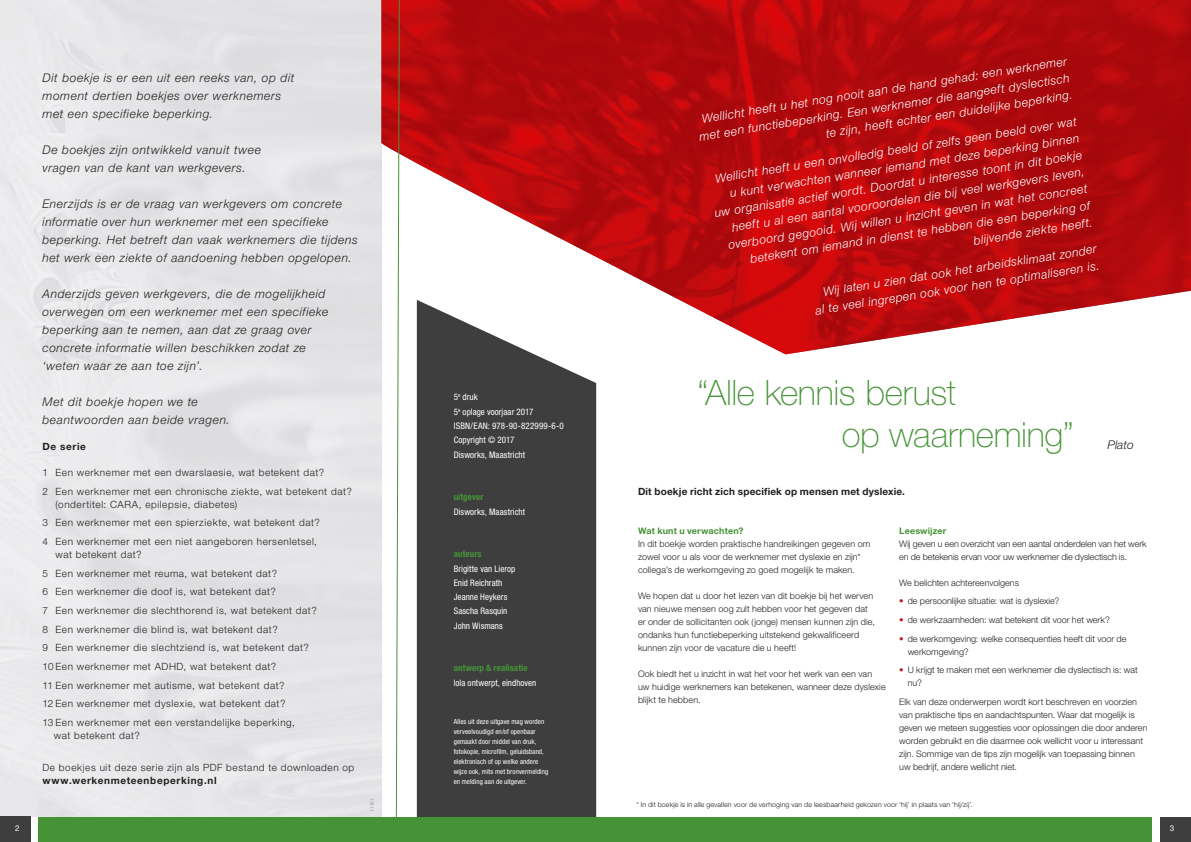
<style>
.page{position:relative;width:1191px;height:842px;background:#fff}
.page>*{position:absolute;margin:0;border:0;box-sizing:border-box;transform-origin:0 0}
.t1{font:100 35px "Helvetica Neue LT Std";letter-spacing:-.01em;color:#459336}
.t2{font:italic 300 12px/17px "Helvetica Neue LT Std";color:#fff;text-align:right}
.t3{font:italic 300 12px/18px "Helvetica Neue LT Std";letter-spacing:.05em;color:#231f20}
.t4{font:300 10px/13px "Helvetica Neue LT Std";letter-spacing:.055em;color:#231f20}
.t5{font:700 10px "Helvetica Neue LT Std";letter-spacing:.015em;color:#231f20}
.t6{font:300 9px/13px "Helvetica Neue LT Std";color:#231f20}
.t7{font:condensed 9px "Helvetica Neue LT Std";letter-spacing:.005em;color:#fff}
.t8{font:700 condensed 9px "Helvetica Neue LT Std";letter-spacing:.01em;color:#459336}
.t9{font:700 9px "Helvetica Neue LT Std";letter-spacing:.015em;color:#459336}
.t10{font:8px "Helvetica Neue LT Std";color:#fff}
.t11{font:condensed 7px/10px "Helvetica Neue LT Std";letter-spacing:.01em;color:#fff}
.t12{font:300 7px "Helvetica Neue LT Std";letter-spacing:.02em;color:#231f20}
.t13{font:condensed 5px "Helvetica Neue LT Std";color:#939598}
.s1{font-weight:700}
.s2{color:#c4121a}
</style>
<div class="page">
<div style="left:0;top:0;width:382px;height:817px;background:#e5e5e7"></div>
<div style="left:417px;top:354px;width:179px;height:463px;background:#3e3e3f"></div>
<img style="left:381px;top:0;width:810px;height:354px">
<svg style="left:395px;top:0;width:5px;height:817px"></svg>
<div style="left:38px;top:817px;width:1113px;height:25px;background:#459336"></div>
<div style="left:0;top:817px;width:31px;height:25px;background:#3e3e3f"></div>
<div style="left:1160px;top:817px;width:31px;height:25px;background:#3e3e3f"></div>
<p class="t3" style="left:43px;top:69px;width:253px">Dit boekje is er een uit een reeks van, op dit moment dertien boekjes over werknemers met een specifieke beperking.</p>
<p class="t3" style="left:43px;top:141px;width:220px">De boekjes zijn ontwikkeld vanuit twee vragen van de kant van werkgevers.</p>
<p class="t3" style="left:43px;top:195px;width:317px">Enerzijds is er de vraag van werkgevers om concrete informatie over hun werknemer met een specifieke beperking. Het betreft dan vaak werknemers die tijdens het werk een ziekte of aandoening hebben opgelopen.</p>
<p class="t3" style="left:43px;top:285px;width:287px">Anderzijds geven werkgevers, die de mogelijkheid overwegen om een werknemer met een specifieke beperking aan te nemen, aan dat ze graag over concrete informatie willen beschikken zodat ze ‘weten waar ze aan toe zijn’.</p>
<p class="t3" style="left:43px;top:393px;width:189px">Met dit boekje hopen we te beantwoorden aan beide vragen.</p>
<p class="t5" style="left:43px;top:440px;width:45px">De serie</p>
<p class="t4" style="left:43px;top:466px;width:283px">1 Een werknemer met een dwarslaesie, wat betekent dat?</p>
<p class="t4" style="left:56px;top:484px;width:298px;text-indent:-13px">2 Een werknemer met een chronische ziekte, wat betekent dat? (ondertitel: CARA, epilepsie, diabetes)</p>
<p class="t4" style="left:43px;top:516px;width:279px">3 Een werknemer met een spierziekte, wat betekent dat?</p>
<p class="t4" style="left:56px;top:535px;width:263px;text-indent:-13px">4 Een werknemer met een niet aangeboren hersenletsel, wat betekent dat?</p>
<p class="t4" style="left:43px;top:566px;width:236px">5 Een werknemer met reuma, wat betekent dat?</p>
<p class="t4" style="left:43px;top:585px;width:235px">6 Een werknemer die doof is, wat betekent dat?</p>
<p class="t4" style="left:43px;top:604px;width:276px">7 Een werknemer die slechthorend is, wat betekent dat?</p>
<p class="t4" style="left:43px;top:622px;width:237px">8 Een werknemer die blind is, wat betekent dat?</p>
<p class="t4" style="left:43px;top:641px;width:268px">9 Een werknemer die slechtziend is, wat betekent dat?</p>
<p class="t4" style="left:43px;top:660px;width:235px">10 Een werknemer met ADHD, wat betekent dat?</p>
<p class="t4" style="left:43px;top:678px;width:243px">11 Een werknemer met autisme, wat betekent dat?</p>
<p class="t4" style="left:43px;top:697px;width:244px">12 Een werknemer met dyslexie, wat betekent dat?</p>
<p class="t4" style="left:54px;top:716px;width:243px;text-indent:-11px">13 Een werknemer met een verstandelijke beperking, wat betekent dat?</p>
<p class="t4" style="left:43px;top:760px;width:313px">De boekjes uit deze serie zijn als PDF bestand te downloaden op <span class="s1">www.werkenmeteenbeperking.nl</span></p>
<p class="t13" style="left:375px;top:798px;width:14px;rotate:90deg">1701.1</p>
<p class="t7" style="left:454px;top:392px;width:26px">5<sup>e</sup> druk</p>
<p class="t7" style="left:454px;top:406px;width:81px">5<sup>e</sup> oplage voorjaar 2017</p>
<p class="t7" style="left:454px;top:421px;width:112px">ISBN/EAN: 978-90-822999-6-0</p>
<p class="t7" style="left:454px;top:435px;width:62px">Copyright © 2017</p>
<p class="t7" style="left:454px;top:449px;width:73px">Disworks, Maastricht</p>
<p class="t8" style="left:454px;top:492px;width:31px">uitgever</p>
<p class="t7" style="left:454px;top:506px;width:73px">Disworks, Maastricht</p>
<p class="t8" style="left:454px;top:549px;width:29px">auteurs</p>
<p class="t7" style="left:454px;top:563px;width:63px">Brigitte van Lierop</p>
<p class="t7" style="left:454px;top:577px;width:50px">Enid Reichrath</p>
<p class="t7" style="left:454px;top:592px;width:55px">Jeanne Heykers</p>
<p class="t7" style="left:454px;top:606px;width:55px">Sascha Rasquin</p>
<p class="t7" style="left:454px;top:620px;width:51px">John Wismans</p>
<p class="t8" style="left:454px;top:663px;width:75px">ontwerp &amp; realisatie</p>
<p class="t7" style="left:454px;top:677px;width:84px">lola ontwerpt, eindhoven</p>
<p class="t11" style="left:454px;top:716px;width:96px">Alles uit deze uitgave mag worden verveelvoudigd en/of openbaar gemaakt door middel van druk, fotokopie, microfilm, geluidsband, elektronisch of op welke andere wijze ook, mits met bronvermelding en melding aan de uitgever.</p>
<p class="t2" style="left:695px;top:111px;width:376px;rotate:-9deg">Wellicht heeft u het nog nooit aan de hand gehad: een werknemer met een functiebeperking. Een werknemer die aangeeft dyslectisch te zijn, heeft echter een duidelijke beperking.</p>
<p class="t2" style="left:708px;top:171px;width:373px;rotate:-9deg">Wellicht heeft u een onvolledig beeld of zelfs geen beeld over wat u kunt verwachten wanneer iemand met deze beperking binnen uw organisatie actief wordt. Doordat u interesse toont in dit boekje heeft u al een aantal vooroordelen die bij veel werkgevers leven, overboord gegooid. Wij willen u inzicht geven in wat het concreet betekent om iemand in dienst te hebben die een beperking of blijvende ziekte heeft.</p>
<p class="t2" style="left:822px;top:283px;width:278px;rotate:-9deg">Wij laten u zien dat ook het arbeidsklimaat zonder</p>
<p class="t2" style="left:814px;top:302px;width:289px;rotate:-9deg">al te veel ingrepen ook voor hen te optimaliseren is.</p>
<p class="t1" style="left:697px;top:372px;width:260px">“Alle kennis berust</p>
<p class="t1" style="left:841px;top:414px;width:233px">op waarneming”</p>
<p class="t5" style="left:638px;top:485px;width:268px">Dit boekje richt zich specifiek op mensen met dyslexie.</p>
<p class="t3" style="left:1107px;top:436px;width:28px">Plato</p>
<p class="t9" style="left:638px;top:525px;width:107px">Wat kunt u verwachten?</p>
<p class="t6" style="left:638px;top:537px;width:234px">In dit boekje worden praktische handreikingen gegeven om zowel voor u als voor de werknemer met dyslexie en zijn* collega’s de werkomgeving zo goed mogelijk te maken.</p>
<p class="t6" style="left:638px;top:589px;width:238px">We hopen dat u door het lezen van dit boekje bij het werven van nieuwe mensen oog zult hebben voor het gegeven dat er onder de sollicitanten ook (jonge) mensen kunnen zijn die, ondanks hun functiebeperking uitstekend gekwalificeerd kunnen zijn voor de vacature die u heeft!</p>
<p class="t6" style="left:638px;top:667px;width:249px">Ook biedt het u inzicht in wat het voor het werk van een van uw huidige werknemers kan betekenen, wanneer deze dyslexie blijkt te hebben.</p>
<p class="t9" style="left:899px;top:525px;width:49px">Leeswijzer</p>
<p class="t6" style="left:899px;top:537px;width:249px">Wij geven u een overzicht van een aantal onderdelen van het werk en de betekenis ervan voor uw werknemer die dyslectisch is.</p>
<p class="t6" style="left:899px;top:576px;width:121px">We belichten achtereenvolgens</p>
<p class="t6" style="left:899px;top:594px;width:161px"><span class="s2">•</span> de persoonlijke situatie: wat is dyslexie?</p>
<p class="t6" style="left:899px;top:613px;width:212px"><span class="s2">•</span> de werkzaamheden: wat betekent dit voor het werk?</p>
<p class="t6" style="left:907px;top:632px;width:220px;text-indent:-9px"><span class="s2">•</span> de werkomgeving: welke consequenties heeft dit voor de werkomgeving?</p>
<p class="t6" style="left:907px;top:663px;width:231px;text-indent:-9px"><span class="s2">•</span> U krijgt te maken met een werknemer die dyslectisch is: wat nu?</p>
<p class="t6" style="left:899px;top:695px;width:250px">Elk van deze onderwerpen wordt kort beschreven en voorzien van praktische tips en aandachtspunten. Waar dat mogelijk is geven we meteen suggesties voor oplossingen die door anderen worden gebruikt en die daarmee ook wellicht voor u interessant zijn. Sommige van de tips zijn mogelijk van toepassing binnen uw bedrijf, andere wellicht niet.</p>
<p class="t12" style="left:636px;top:800px;width:338px">* In dit boekje is in alle gevallen voor de verhoging van de leesbaarheid gekozen voor ‘hij’ in plaats van ‘hij/zij’.</p>
<p class="t10" style="left:15px;top:823px;width:6px">2</p>
<p class="t10" style="left:1169px;top:823px;width:6px">3</p>
</div>
